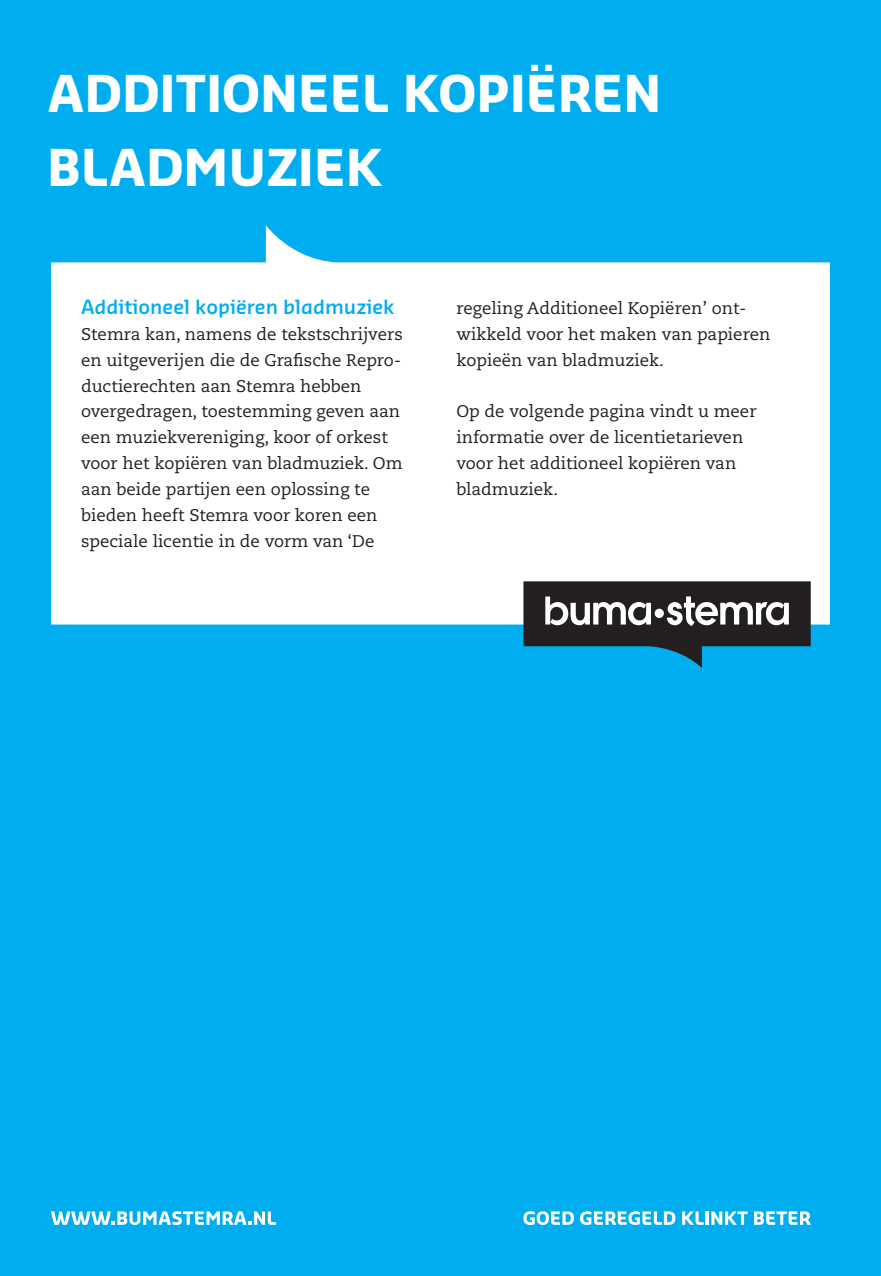
<style>
.page{position:relative;width:881px;height:1276px;background:#fff}
.page>*{position:absolute;margin:0;border:0;box-sizing:border-box;transform-origin:0 0}
.t1{font:700 49.5px/74.2px "Sansa Std";color:#fff}
.t2{font:600 19.12px "Sansa Std";color:#00aeef}
.t3{font:16.88px/25.9px "Caecilia LT Std";color:#231f20}
</style>
<div class="page">
<div style="left:0;top:0;width:880px;height:1276px;background:#00aeef"></div>
<svg style="left:51px;top:225px;width:778px;height:399px;background:#e6f7fd"></svg>
<svg style="left:523px;top:1211px;width:50px;height:14px"></svg>
<svg style="left:580px;top:1211px;width:95px;height:14px"></svg>
<svg style="left:682px;top:1211px;width:65px;height:13px"></svg>
<svg style="left:754px;top:1211px;width:56px;height:13px"></svg>
<svg style="left:51px;top:1211px;width:225px;height:14px"></svg>
<svg style="left:523px;top:581px;width:287px;height:87px"></svg>
<h1 class="t1" style="left:47px;top:54px;width:615px">ADDITIONEEL KOPIËREN<br>BLADMUZIEK</h1>
<p class="t2" style="left:81px;top:294px;width:315px">Additioneel kopiëren bladmuziek</p>
<p class="t3" style="left:81px;top:321px;width:323px">Stemra kan, namens de tekstschrijvers en uitgeverijen die de Grafische Repro&shy;ductierechten aan Stemra hebben overgedragen, toestemming geven aan een muziekvereniging, koor of orkest voor het kopiëren van bladmuziek. Om aan beide partijen een oplossing te bieden heeft Stemra voor koren een speciale licentie in de vorm van ‘De</p>
<p class="t3" style="left:456px;top:295px;width:315px">regeling Additioneel Kopiëren’ ont&shy;wikkeld voor het maken van papieren kopieën van bladmuziek.</p>
<p class="t3" style="left:456px;top:399px;width:301px">Op de volgende pagina vindt u meer informatie over de licentietarieven voor het additioneel kopiëren van bladmuziek.</p>
</div>
